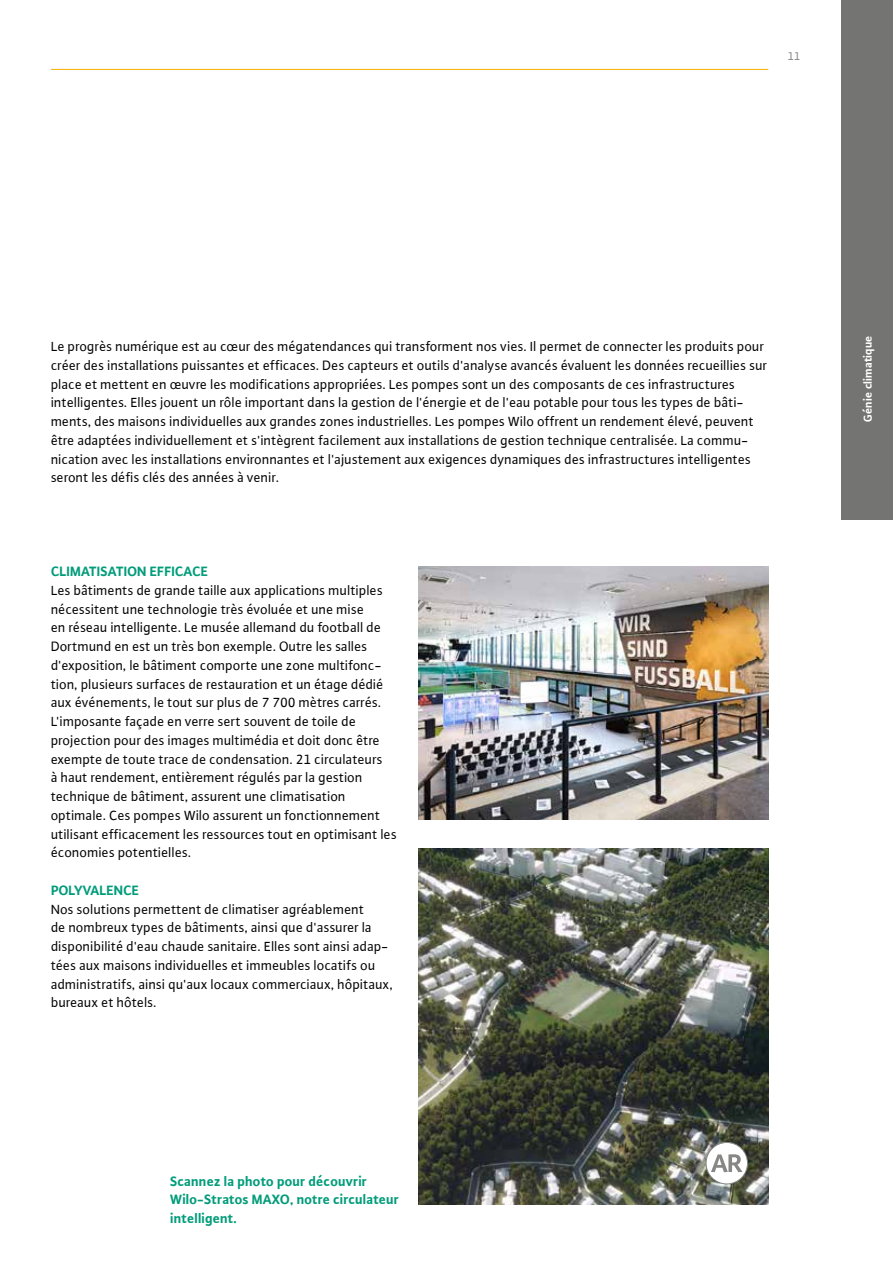
<style>
.page{position:relative;width:893px;height:1263px;background:#fff}
.page>*{position:absolute;margin:0;border:0;box-sizing:border-box;transform-origin:0 0}
.t1{font:14.25px/18.8px "WILO Plus Global";color:#000}
.t2{font:700 14.25px/18.8px "WILO Plus Global";color:#009c7a}
.t3{font:700 12px "WILO Plus Global";color:#fff}
.t4{font:12px "WILO Plus Global";color:#878786}
</style>
<div class="page">
<img style="left:419px;top:567px;width:349px;height:253px">
<hr style="left:51px;top:69px;width:717px;height:1px;background:#f9b000">
<img style="left:419px;top:848px;width:349px;height:356px">
<div style="left:706px;top:1142px;width:41px;height:42px;background:#fff;border-radius:50%"></div>
<div style="left:706px;top:1142px;width:42px;height:42px;border:1px solid #878786;border-radius:50%"></div>
<svg style="left:711px;top:1154px;width:32px;height:18px"></svg>
<div style="left:842px;top:0;width:51px;height:520px;background:#747473"></div>
<p class="t4" style="left:788px;top:49px;width:14px">11</p>
<p class="t1" style="left:51px;top:337px;width:718px">Le progrès numérique est au cœur des mégatendances qui transforment nos vies. Il permet de connecter les produits pour créer des installations puissantes et efficaces. Des capteurs et outils d'analyse avancés évaluent les données recueillies sur place et mettent en œuvre les modifications appropriées. Les pompes sont un des composants de ces infrastructures intelligentes. Elles jouent un rôle important dans la gestion de l'énergie et de l'eau potable pour tous les types de bâti&shy;ments, des maisons individuelles aux grandes zones industrielles. Les pompes Wilo offrent un rendement élevé, peuvent être adaptées individuellement et s'intègrent facilement aux installations de gestion technique centralisée. La commu&shy;nication avec les installations environnantes et l'ajustement aux exigences dynamiques des infrastructures intelligentes seront les défis clés des années à venir.</p>
<p class="t2" style="left:51px;top:562px;width:159px">CLIMATISATION EFFICACE</p>
<p class="t1" style="left:51px;top:580px;width:347px">Les bâtiments de grande taille aux applications multiples nécessitent une technologie très évoluée et une mise<br>en réseau intelligente. Le musée allemand du football de Dortmund en est un très bon exemple. Outre les salles d'exposition, le bâtiment comporte une zone multifonc&shy;tion, plusieurs surfaces de restauration et un étage dédié aux événements, le tout sur plus de 7 700 mètres carrés.<br>L'imposante façade en verre sert souvent de toile de projection pour des images multimédia et doit donc être exempte de toute trace de condensation. 21 circulateurs<br>à haut rendement, entièrement régulés par la gestion technique de bâtiment, assurent une climatisation optimale. Ces pompes Wilo assurent un fonctionnement utilisant efficacement les ressources tout en optimisant les économies potentielles.</p>
<p class="t2" style="left:51px;top:881px;width:90px">POLYVALENCE</p>
<p class="t1" style="left:51px;top:899px;width:343px">Nos solutions permettent de climatiser agréablement<br>de nombreux types de bâtiments, ainsi que d'assurer la disponibilité d'eau chaude sanitaire. Elles sont ainsi adap&shy;tées aux maisons individuelles et immeubles locatifs ou administratifs, ainsi qu'aux locaux commerciaux, hôpitaux, bureaux et hôtels.</p>
<p class="t2" style="left:170px;top:1171px;width:230px">Scannez la photo pour découvrir<br>Wilo-Stratos MAXO, notre circulateur intelligent.</p>
<p class="t3" style="left:860px;top:422px;width:88px;rotate:-90deg">Génie climatique</p>
</div>
